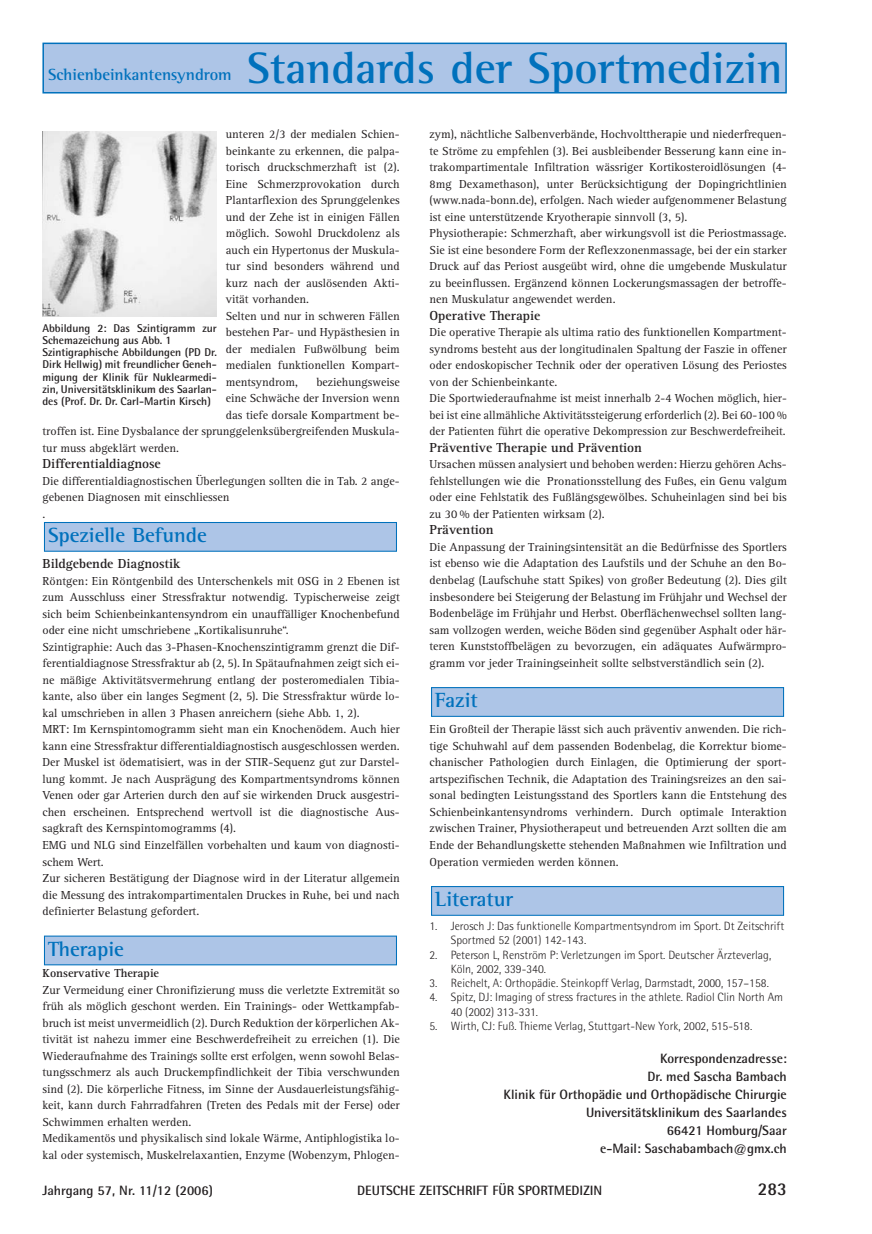
<style>
.page{position:relative;width:872px;height:1234px;background:#fff}
.page>*{position:absolute;margin:0;border:0;box-sizing:border-box;transform-origin:0 0}
.t1{font:700 45px "Rotis Semi Serif";color:#0071bc}
.t2{font:700 21px "Rotis Semi Serif";color:#0071bc}
.t3{font:700 18px "Rotis Semi Sans";color:#231f20}
.t4{font:700 16.5px "Rotis Semi Serif";color:#0071bc}
.t5{font:700 13.5px/18px "Rotis Semi Sans";color:#231f20;text-align:right}
.t6{font:700 13.5px "Rotis Serif";color:#231f20}
.t7{font:12px/16.5px "Rotis Serif";color:#231f20}
.t8{font:300 12px/14.2px "Rotis Semi Sans";color:#231f20}
.t9{font:700 12px "Rotis Serif";color:#231f20}
.t10{font:700 11.25px/12px "Rotis Semi Sans";color:#231f20}
</style>
<div class="page">
<div style="left:43px;top:43px;width:743px;height:50px;background:#adc5e7"></div>
<div style="left:42px;top:43px;width:745px;height:50px;border:2px solid #0071bc"></div>
<div style="left:44px;top:935px;width:352px;height:29px;background:#adc5e7"></div>
<div style="left:44px;top:935px;width:353px;height:30px;border:1px solid #0071bc"></div>
<div style="left:44px;top:522px;width:352px;height:29px;background:#adc5e7"></div>
<div style="left:44px;top:522px;width:353px;height:29px;border:1px solid #0071bc"></div>
<div style="left:431px;top:886px;width:352px;height:29px;background:#adc5e7"></div>
<div style="left:431px;top:885px;width:353px;height:30px;border:1px solid #0071bc"></div>
<div style="left:431px;top:687px;width:352px;height:29px;background:#adc5e7"></div>
<div style="left:431px;top:687px;width:353px;height:29px;border:1px solid #0071bc"></div>
<img style="left:42px;top:132px;width:174px;height:184px">
<h3 class="t4" style="left:48px;top:69px;width:185px">Schienbeinkantensyndrom</h3>
<h1 class="t1" style="left:247px;top:52px;width:536px">Standards der Sportmedizin</h1>
<p class="t7" style="left:226px;top:127px;width:175px">unteren 2/3 der medialen Schien&shy;beinkante zu erkennen, die palpa&shy;torisch druckschmerzhaft ist (2).<br>Eine Schmerzprovokation durch<br>Plantarflexion des Sprunggelenkes und der Zehe ist in einigen Fällen möglich. Sowohl Druckdolenz als auch ein Hypertonus der Muskula&shy;tur sind besonders während und kurz nach der auslösenden Akti&shy;vität vorhanden.<br>Selten und nur in schweren Fällen bestehen Par- und Hypästhesien in der medialen Fußwölbung beim medialen funktionellen Kompart&shy;mentsyndrom,</p>
<p class="t10" style="left:42px;top:324px;width:176px">Abbildung 2: Das Szintigramm zur Schemazeichung aus Abb. 1<br>Szintigraphische Abbildungen (PD Dr.<br>Dirk Hellwig) mit freundlicher Geneh&shy;migung der Klinik für Nuklearmedi&shy;zin, Universitätsklinikum des Saarlan&shy;des (Prof. Dr. Dr. Carl-Martin Kirsch)</p>
<p class="t7" style="left:316px;top:374px;width:85px">beziehungsweise</p>
<p class="t7" style="left:226px;top:391px;width:175px">eine Schwäche der Inversion wenn</p>
<p class="t7" style="left:226px;top:407px;width:175px">das tiefe dorsale Kompartment be-</p>
<p class="t7" style="left:42px;top:424px;width:359px">troffen ist. Eine Dysbalance der sprunggelenksübergreifenden Muskula-</p>
<p class="t7" style="left:42px;top:440px;width:138px">tur muss abgeklärt werden.</p>
<p class="t6" style="left:42px;top:459px;width:120px">Differentialdiagnose</p>
<p class="t7" style="left:42px;top:473px;width:359px">Die differentialdiagnostischen Überlegungen sollten die in Tab. 2 ange&shy;gebenen Diagnosen mit einschliessen<br>.</p>
<h2 class="t2" style="left:48px;top:527px;width:160px">Spezielle Befunde</h2>
<p class="t6" style="left:42px;top:558px;width:139px">Bildgebende Diagnostik</p>
<p class="t7" style="left:42px;top:573px;width:359px">Röntgen: Ein Röntgenbild des Unterschenkels mit OSG in 2 Ebenen ist zum Ausschluss einer Stressfraktur notwendig. Typischerweise zeigt sich beim Schienbeinkantensyndrom ein unauffälliger Knochenbefund oder eine nicht umschriebene „Kortikalisunruhe“.<br>Szintigraphie: Auch das 3-Phasen-Knochenszintigramm grenzt die Dif&shy;ferentialdiagnose Stressfraktur ab (2, 5). In Spätaufnahmen zeigt sich ei&shy;ne mäßige Aktivitätsvermehrung entlang der posteromedialen Tibia&shy;kante, also über ein langes Segment (2, 5). Die Stressfraktur würde lo&shy;kal umschrieben in allen 3 Phasen anreichern (siehe Abb. 1, 2).<br>MRT: Im Kernspintomogramm sieht man ein Knochenödem. Auch hier kann eine Stressfraktur differentialdiagnostisch ausgeschlossen werden.<br>Der Muskel ist ödematisiert, was in der STIR-Sequenz gut zur Darstel&shy;lung kommt. Je nach Ausprägung des Kompartmentsyndroms können Venen oder gar Arterien durch den auf sie wirkenden Druck ausgestri&shy;chen erscheinen. Entsprechend wertvoll ist die diagnostische Aus&shy;sagkraft des Kernspintomogramms (4).<br>EMG und NLG sind Einzelfällen vorbehalten und kaum von diagnosti&shy;schem Wert.<br>Zur sicheren Bestätigung der Diagnose wird in der Literatur allgemein die Messung des intrakompartimentalen Druckes in Ruhe, bei und nach definierter Belastung gefordert.</p>
<h2 class="t2" style="left:48px;top:940px;width:77px">Therapie</h2>
<p class="t9" style="left:42px;top:968px;width:118px">Konservative Therapie</p>
<p class="t7" style="left:42px;top:982px;width:359px">Zur Vermeidung einer Chronifizierung muss die verletzte Extremität so früh als möglich geschont werden. Ein Trainings- oder Wettkampfab&shy;bruch ist meist unvermeidlich (2). Durch Reduktion der körperlichen Ak&shy;tivität ist nahezu immer eine Beschwerdefreiheit zu erreichen (1). Die Wiederaufnahme des Trainings sollte erst erfolgen, wenn sowohl Belas&shy;tungsschmerz als auch Druckempfindlichkeit der Tibia verschwunden sind (2). Die körperliche Fitness, im Sinne der Ausdauerleistungsfähig&shy;keit, kann durch Fahrradfahren (Treten des Pedals mit der Ferse) oder Schwimmen erhalten werden.<br>Medikamentös und physikalisch sind lokale Wärme, Antiphlogistika lo&shy;kal oder systemisch, Muskelrelaxantien, Enzyme (Wobenzym, Phlogen-</p>
<p class="t7" style="left:429px;top:127px;width:359px">zym), nächtliche Salbenverbände, Hochvolttherapie und niederfrequen&shy;te Ströme zu empfehlen (3). Bei ausbleibender Besserung kann eine in&shy;trakompartimentale Infiltration wässriger Kortikosteroidlösungen (4- 8mg Dexamethason), unter Berücksichtigung der Dopingrichtlinien (www.nada-bonn.de), erfolgen. Nach wieder aufgenommener Belastung ist eine unterstützende Kryotherapie sinnvoll (3, 5).<br>Physiotherapie: Schmerzhaft, aber wirkungsvoll ist die Periostmassage.<br>Sie ist eine besondere Form der Reflexzonenmassage, bei der ein starker Druck auf das Periost ausgeübt wird, ohne die umgebende Muskulatur zu beeinflussen. Ergänzend können Lockerungsmassagen der betroffe&shy;nen Muskulatur angewendet werden.</p>
<p class="t6" style="left:429px;top:310px;width:112px">Operative Therapie</p>
<p class="t7" style="left:429px;top:325px;width:359px">Die operative Therapie als ultima ratio des funktionellen Kompartment&shy;syndroms besteht aus der longitudinalen Spaltung der Faszie in offener oder endoskopischer Technik oder der operativen Lösung des Periostes von der Schienbeinkante.<br>Die Sportwiederaufnahme ist meist innerhalb 2-4 Wochen möglich, hier&shy;bei ist eine allmähliche Aktivitätssteigerung erforderlich (2). Bei 60-100 % der Patienten führt die operative Dekompression zur Beschwerdefreiheit.</p>
<p class="t6" style="left:429px;top:442px;width:214px">Präventive Therapie und Prävention</p>
<p class="t7" style="left:429px;top:457px;width:359px;text-align:justify">Ursachen müssen analysiert und behoben werden: Hierzu gehören Achs&shy;fehlstellungen wie die Pronationsstellung des Fußes, ein Genu valgum oder eine Fehlstatik des Fußlängsgewölbes. Schuheinlagen sind bei bis zu 30 % der Patienten wirksam (2).</p>
<p class="t6" style="left:429px;top:525px;width:66px">Prävention</p>
<p class="t7" style="left:429px;top:539px;width:359px;text-align:justify">Die Anpassung der Trainingsintensität an die Bedürfnisse des Sportlers ist ebenso wie die Adaptation des Laufstils und der Schuhe an den Bo&shy;denbelag (Laufschuhe statt Spikes) von großer Bedeutung (2). Dies gilt insbesondere bei Steigerung der Belastung im Frühjahr und Wechsel der Bodenbeläge im Frühjahr und Herbst. Oberflächenwechsel sollten lang&shy;sam vollzogen werden, weiche Böden sind gegenüber Asphalt oder här&shy;teren Kunststoffbelägen zu bevorzugen, ein adäquates Aufwärmpro&shy;gramm vor jeder Trainingseinheit sollte selbstverständlich sein (2).</p>
<h2 class="t2" style="left:435px;top:692px;width:44px">Fazit</h2>
<p class="t7" style="left:429px;top:722px;width:359px;text-align:justify">Ein Großteil der Therapie lässt sich auch präventiv anwenden. Die rich&shy;tige Schuhwahl auf dem passenden Bodenbelag, die Korrektur biome&shy;chanischer Pathologien durch Einlagen, die Optimierung der sport&shy;artspezifischen Technik, die Adaptation des Trainingsreizes an den sai&shy;sonal bedingten Leistungsstand des Sportlers kann die Entstehung des Schienbeinkantensyndroms verhindern. Durch optimale Interaktion zwischen Trainer, Physiotherapeut und betreuenden Arzt sollten die am Ende der Behandlungskette stehenden Maßnahmen wie Infiltration und Operation vermieden werden können.</p>
<h2 class="t2" style="left:435px;top:891px;width:80px">Literatur</h2>
<p class="t8" style="left:451px;top:919px;width:335px;text-indent:-21px">1. Jerosch J: Das funktionelle Kompartmentsyndrom im Sport. Dt Zeitschrift<br>Sportmed 52 (2001) 142-143.</p>
<p class="t8" style="left:451px;top:948px;width:322px;text-indent:-21px">2. Peterson L, Renström P: Verletzungen im Sport. Deutscher Ärzteverlag,<br>Köln, 2002, 339-340.</p>
<p class="t8" style="left:429px;top:976px;width:341px">3. Reichelt, A: Orthopädie. Steinkopff Verlag, Darmstadt, 2000, 157–158.</p>
<p class="t8" style="left:451px;top:991px;width:334px;text-indent:-21px">4. Spitz, DJ: Imaging of stress fractures in the athlete. Radiol Clin North Am<br>40 (2002) 313-331.</p>
<p class="t8" style="left:429px;top:1019px;width:324px">5. Wirth, CJ: Fuß. Thieme Verlag, Stuttgart-New York, 2002, 515-518.</p>
<p class="t5" style="left:503px;top:1050px;width:285px">Korrespondenzadresse:<br>Dr. med Sascha Bambach<br>Klinik für Orthopädie und Orthopädische Chirurgie<br>Universitätsklinikum des Saarlandes<br>66421 Homburg/Saar<br>e-Mail: Saschabambach@gmx.ch</p>
<p class="t5" style="left:42px;top:1182px;width:172px">Jahrgang 57, Nr. 11/12 (2006)</p>
<p class="t5" style="left:357px;top:1182px;width:247px">DEUTSCHE ZEITSCHRIFT FÜR SPORTMEDIZIN</p>
<h3 class="t3" style="left:758px;top:1182px;width:30px">283</h3>
</div>
